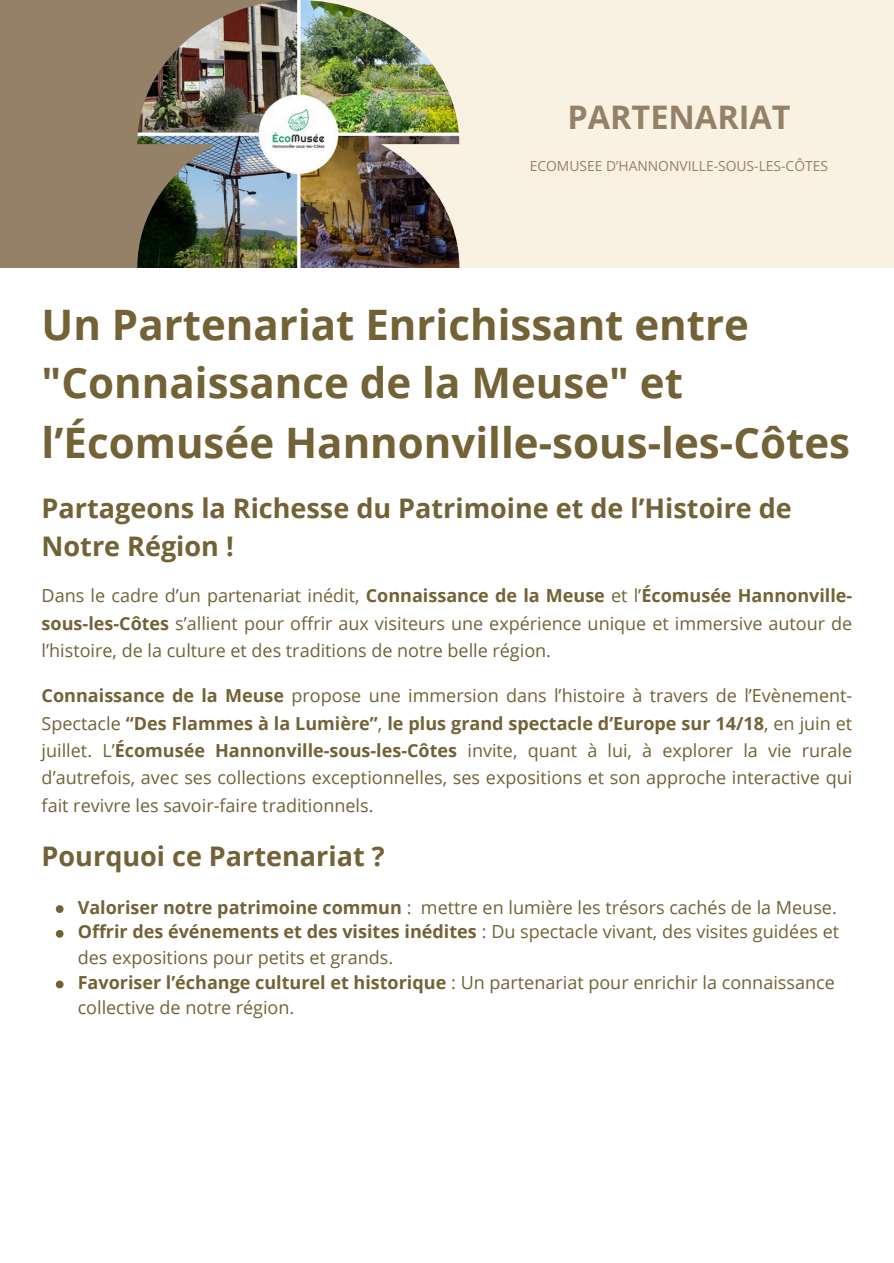
<style>
.page{position:relative;width:894px;height:1263px;background:#fff}
.page>*{position:absolute;margin:0;border:0;box-sizing:border-box;transform-origin:0 0}
.t1{font:700 42px/59.1px "Open Sans";color:#736236}
.t2{font:700 32.4px "Open Sans";color:#948168}
.t3{font:700 27px/38.2px "Open Sans";color:#736236}
.t4{font:18px/27.6px "Open Sans";color:#736236;text-align:justify}
.t5{font:13.8px "Open Sans";color:#948168}
.s1{font-weight:700}
</style>
<div class="page">
<svg style="left:56px;top:905px;width:7px;height:8px"></svg>
<svg style="left:56px;top:930px;width:7px;height:8px"></svg>
<svg style="left:56px;top:981px;width:7px;height:7px"></svg>
<div style="left:0;top:0;width:893px;height:268px;background:#f9f1e2"></div>
<div style="left:0;top:0;width:295px;height:268px;background:#948168"></div>
<img style="left:137px;top:0;width:322px;height:268px">
<p class="t2" style="left:567px;top:95px;width:225px">PARTENARIAT</p>
<p class="t5" style="left:529px;top:156px;width:299px">ECOMUSEE D’HANNONVILLE-SOUS-LES-CÔTES</p>
<h1 class="t1" style="left:42px;top:294px;width:809px">Un Partenariat Enrichissant entre "Connaissance de la Meuse" et l’Écomusée Hannonville-sous-les-Côtes</h1>
<h2 class="t3" style="left:42px;top:488px;width:751px">Partageons la Richesse du Patrimoine et de l’Histoire de<br>Notre Région !</h2>
<p class="t4" style="left:42px;top:581px;width:811px">Dans le cadre d’un partenariat inédit, <span class="s1">Connaissance de la Meuse</span> et l’<span class="s1">Écomusée Hannonville&shy;sous-les-Côtes</span> s’allient pour offrir aux visiteurs une expérience unique et immersive autour de l’histoire, de la culture et des traditions de notre belle région.</p>
<h3 class="t4" style="left:42px;top:681px;width:812px"><span class="s1">Connaissance de la Meuse</span> propose une immersion dans l’histoire à travers de l’Evènement-Spectacle <span class="s1">“Des Flammes à la Lumière”</span>, <span class="s1">le plus grand spectacle d’Europe sur 14/18</span>, en juin et juillet. L’<span class="s1">Écomusée Hannonville-sous-les-Côtes</span> invite, quant à lui, à explorer la vie rurale d’autrefois, avec ses collections exceptionnelles, ses expositions et son approche interactive qui fait revivre les savoir-faire traditionnels.</h3>
<h2 class="t3" style="left:42px;top:837px;width:344px">Pourquoi ce Partenariat ?</h2>
<p class="t4" style="left:78px;top:893px;width:760px"><span class="s1">Valoriser notre patrimoine commun</span> : mettre en lumière les trésors cachés de la Meuse.</p>
<p class="t4" style="left:78px;top:918px;width:762px;line-height:25.8px"><span class="s1">Offrir des événements et des visites inédites</span> : Du spectacle vivant, des visites guidées et des expositions pour petits et grands.</p>
<p class="t4" style="left:78px;top:970px;width:758px;line-height:24.8px"><span class="s1">Favoriser l’échange culturel et historique</span> : Un partenariat pour enrichir la connaissance collective de notre région.</p>
</div>
